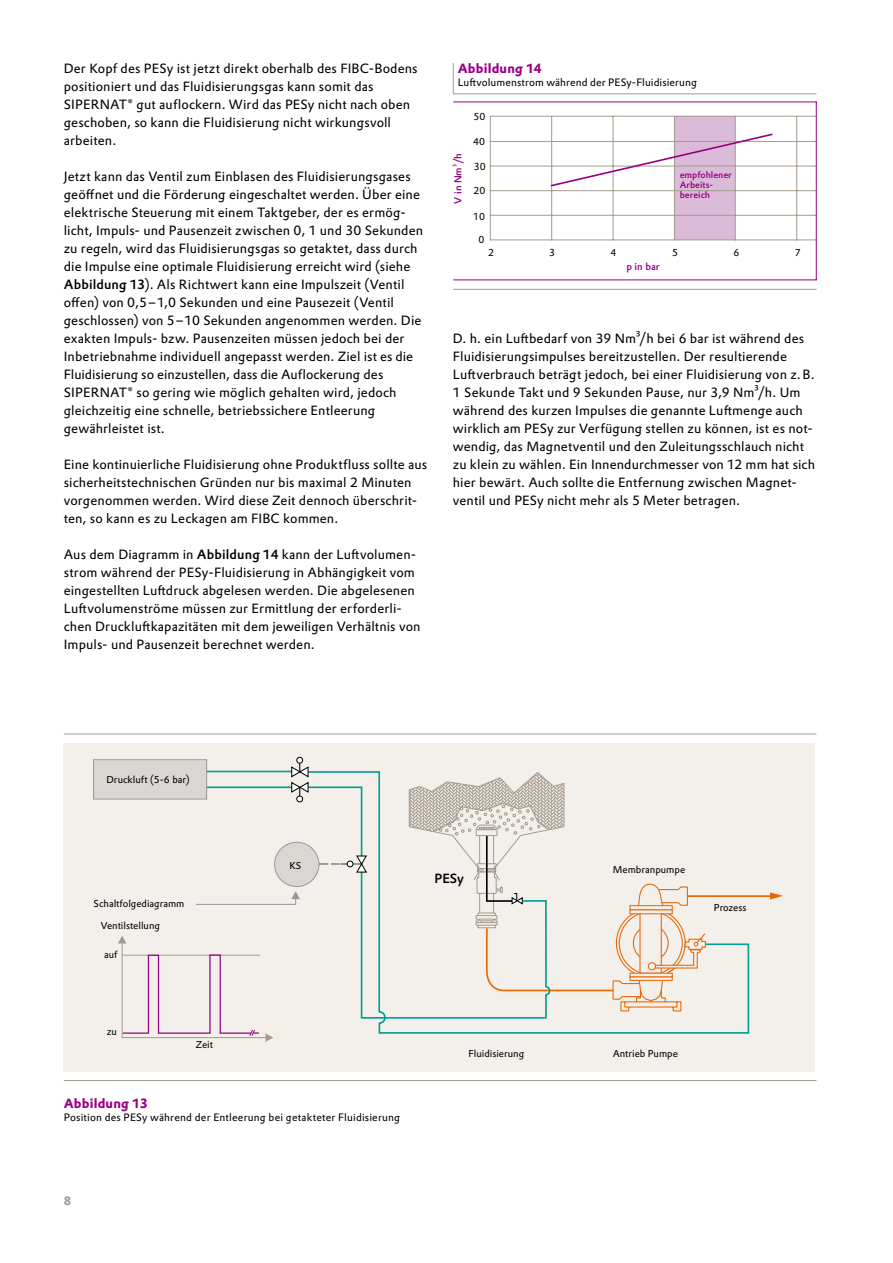
<style>
.page{position:relative;width:893px;height:1263px;background:#fff}
.page>*{position:absolute;margin:0;border:0;box-sizing:border-box;transform-origin:0 0}
.t1{font:13.2px/18px "Evonik Prokyon";letter-spacing:.01em;color:#000}
.t2{font:700 13.2px "Evonik Prokyon";letter-spacing:.01em;color:#980084}
.t3{font:13.05px "DTL Prokyon TPRO Medium Regula";color:#000}
.t4{font:700 12px "Evonik Prokyon";color:#a59a8e}
.t5{font:10.5px "Evonik Prokyon";letter-spacing:.015em;color:#000}
.t6{font:9.9px "Evonik Prokyon";color:#000}
.t7{font:500 9.9px "Evonik Prokyon";color:#960084}
.t8{font:500 9px/10.4px "Evonik Prokyon";color:#960084}
.t9{font:500 4.95px "Evonik Prokyon";color:#960084}
.s1{font-weight:500}
</style>
<div class="page">
<div style="left:64px;top:743px;width:751px;height:328px;background:#f3f0eb"></div>
<div style="left:275px;top:842px;width:44px;height:44px;background:#dad6d1;border-radius:50%"></div>
<div style="left:274px;top:842px;width:45px;height:45px;border:1px solid #98989c;border-radius:50%"></div>
<hr style="left:186px;top:771px;width:106px;height:1px;background:#009e94">
<hr style="left:186px;top:786px;width:106px;height:2px;background:#009e94">
<div style="left:93px;top:759px;width:114px;height:40px;background:#dad6d1;border:1px solid #98989c"></div>
<hr style="left:687px;top:895px;width:85px;height:2px;background:#ec6400">
<svg style="left:770px;top:892px;width:13px;height:7px"></svg>
<svg style="left:306px;top:771px;width:444px;height:263px"></svg>
<svg style="left:291px;top:757px;width:18px;height:45px"></svg>
<div style="left:296px;top:795px;width:7px;height:7px;border:1px solid #000;border-radius:50%"></div>
<svg style="left:319px;top:855px;width:49px;height:18px"></svg>
<svg style="left:408px;top:771px;width:298px;height:241px"></svg>
<svg style="left:118px;top:936px;width:155px;height:106px"></svg>
<svg style="left:196px;top:891px;width:104px;height:14px"></svg>
<hr style="left:453px;top:63px;width:1px;height:30px;background:#a59a8e">
<hr style="left:453px;top:93px;width:363px;height:1px;background:#a59a8e">
<div style="left:674px;top:117px;width:61px;height:123px;background:#dabcd9"></div>
<hr style="left:490px;top:116px;width:1px;height:124px;background:#a59a8e">
<hr style="left:551px;top:116px;width:1px;height:124px;background:#a59a8e">
<hr style="left:613px;top:116px;width:1px;height:124px;background:#a59a8e">
<hr style="left:674px;top:116px;width:1px;height:124px;background:#a59a8e">
<hr style="left:735px;top:116px;width:1px;height:124px;background:#a59a8e">
<hr style="left:796px;top:116px;width:1px;height:124px;background:#a59a8e">
<hr style="left:490px;top:239px;width:326px;height:1px;background:#a59a8e">
<hr style="left:490px;top:215px;width:326px;height:1px;background:#a59a8e">
<hr style="left:490px;top:190px;width:326px;height:1px;background:#a59a8e">
<hr style="left:490px;top:166px;width:326px;height:1px;background:#a59a8e">
<hr style="left:490px;top:141px;width:326px;height:1px;background:#a59a8e">
<hr style="left:490px;top:116px;width:326px;height:1px;background:#a59a8e">
<hr style="left:453px;top:289px;width:364px;height:1px;background:#a59a8e">
<hr style="left:816px;top:102px;width:1px;height:178px;background:#960084">
<hr style="left:453px;top:279px;width:364px;height:1px;background:#960084">
<hr style="left:453px;top:102px;width:364px;height:1px;background:#960084">
<svg style="left:549px;top:132px;width:225px;height:56px"></svg>
<hr style="left:64px;top:734px;width:752px;height:1px;background:#a59a8e">
<hr style="left:64px;top:1080px;width:752px;height:1px;background:#a59a8e">
<p class="t1" style="left:64px;top:58px;width:355px">Der Kopf des PESy ist jetzt direkt oberhalb des FIBC-Bodens positioniert und das Fluidisierungsgas kann somit das SIPERNAT® gut auflockern. Wird das PESy nicht nach oben geschoben, so kann die Fluidisierung nicht wirkungsvoll arbeiten.</p>
<p class="t1" style="left:64px;top:166px;width:361px">Jetzt kann das Ventil zum Einblasen des Fluidisierungsgases geöffnet und die Förderung eingeschaltet werden. Über eine elektrische Steuerung mit einem Taktgeber, der es ermög&shy;licht, Impuls- und Pausenzeit zwischen 0, 1 und 30 Sekunden zu regeln, wird das Fluidisierungsgas so getaktet, dass durch die Impulse eine optimale Fluidisierung erreicht wird (siehe <span class="s1">Abbildung 13</span>). Als Richtwert kann eine Impulszeit (Ventil offen) von 0,5–1,0 Sekunden und eine Pausezeit (Ventil geschlossen) von 5–10 Sekunden angenommen werden. Die exakten Impuls- bzw. Pausenzeiten müssen jedoch bei der Inbetriebnahme individuell angepasst werden. Ziel ist es die Fluidisierung so einzustellen, dass die Auflockerung des SIPERNAT® so gering wie möglich gehalten wird, jedoch gleichzeitig eine schnelle, betriebssichere Entleerung gewährleistet ist.</p>
<p class="t1" style="left:64px;top:454px;width:365px">Eine kontinuierliche Fluidisierung ohne Produktfluss sollte aus sicherheitstechnischen Gründen nur bis maximal 2 Minuten vorgenommen werden. Wird diese Zeit dennoch überschrit&shy;ten, so kann es zu Leckagen am FIBC kommen.</p>
<p class="t1" style="left:64px;top:544px;width:358px">Aus dem Diagramm in <span class="s1">Abbildung 14</span> kann der Luftvolumen&shy;strom während der PESy-Fluidisierung in Abhängigkeit vom eingestellten Luftdruck abgelesen werden. Die abgelesenen Luftvolumenströme müssen zur Ermittlung der erforderli&shy;chen Druckluftkapazitäten mit dem jeweiligen Verhältnis von Impuls- und Pausenzeit berechnet werden.</p>
<p class="t2" style="left:458px;top:57px;width:86px">Abbildung 14</p>
<p class="t5" style="left:458px;top:75px;width:241px">Luftvolumenstrom während der PESy-Fluidisierung</p>
<p class="t6" style="left:474px;top:109px;width:13px">50</p>
<p class="t7" style="left:450px;top:204px;width:52px;rotate:-90deg">V in Nm /h</p>
<p class="t9" style="left:451px;top:167px;width:4px;rotate:-90deg">3</p>
<p class="t6" style="left:473px;top:134px;width:13px">40</p>
<p class="t6" style="left:474px;top:159px;width:13px">30</p>
<p class="t6" style="left:474px;top:183px;width:13px">20</p>
<p class="t6" style="left:473px;top:209px;width:13px">10</p>
<p class="t6" style="left:478px;top:232px;width:7px">0</p>
<p class="t8" style="left:680px;top:169px;width:54px">empfohlener<br>Arbeits&shy;bereich</p>
<p class="t6" style="left:488px;top:245px;width:7px">2</p>
<p class="t6" style="left:549px;top:245px;width:7px">3</p>
<p class="t6" style="left:610px;top:245px;width:7px">4</p>
<p class="t6" style="left:672px;top:245px;width:7px">5</p>
<p class="t6" style="left:733px;top:245px;width:7px">6</p>
<p class="t6" style="left:795px;top:245px;width:7px">7</p>
<p class="t7" style="left:626px;top:259px;width:35px">p in bar</p>
<p class="t1" style="left:453px;top:328px;width:364px">D. h. ein Luftbedarf von 39 Nm³/h bei 6 bar ist während des Fluidisierungsimpulses bereitzustellen. Der resultierende Luftverbrauch beträgt jedoch, bei einer Fluidisierung von z.B.<br>1 Sekunde Takt und 9 Sekunden Pause, nur 3,9 Nm³/h. Um während des kurzen Impulses die genannte Luftmenge auch wirklich am PESy zur Verfügung stellen zu können, ist es not&shy;wendig, das Magnetventil und den Zuleitungsschlauch nicht zu klein zu wählen. Ein Innendurchmesser von 12 mm hat sich hier bewärt. Auch sollte die Entfernung zwischen Magnet&shy;ventil und PESy nicht mehr als 5 Meter betragen.</p>
<p class="t6" style="left:106px;top:773px;width:85px">Druckluft (5-6 bar)</p>
<p class="t6" style="left:94px;top:897px;width:92px">Schaltfolgediagramm</p>
<p class="t6" style="left:101px;top:919px;width:61px">Ventilstellung</p>
<p class="t6" style="left:104px;top:948px;width:15px">auf</p>
<p class="t6" style="left:107px;top:1025px;width:12px">zu</p>
<p class="t6" style="left:196px;top:1038px;width:19px">Zeit</p>
<p class="t6" style="left:289px;top:859px;width:14px">KS</p>
<p class="t2" style="left:64px;top:1092px;width:85px">Abbildung 13</p>
<p class="t5" style="left:64px;top:1110px;width:338px">Position des PESy während der Entleerung bei getakteter Fluidisierung</p>
<p class="t4" style="left:64px;top:1191px;width:9px">8</p>
<p class="t3" style="left:435px;top:870px;width:31px">PESy</p>
<p class="t6" style="left:468px;top:1047px;width:57px">Fluidisierung</p>
<p class="t6" style="left:613px;top:863px;width:74px">Membranpumpe</p>
<p class="t6" style="left:714px;top:901px;width:34px">Prozess</p>
<p class="t6" style="left:613px;top:1047px;width:67px">Antrieb Pumpe</p>
</div>
